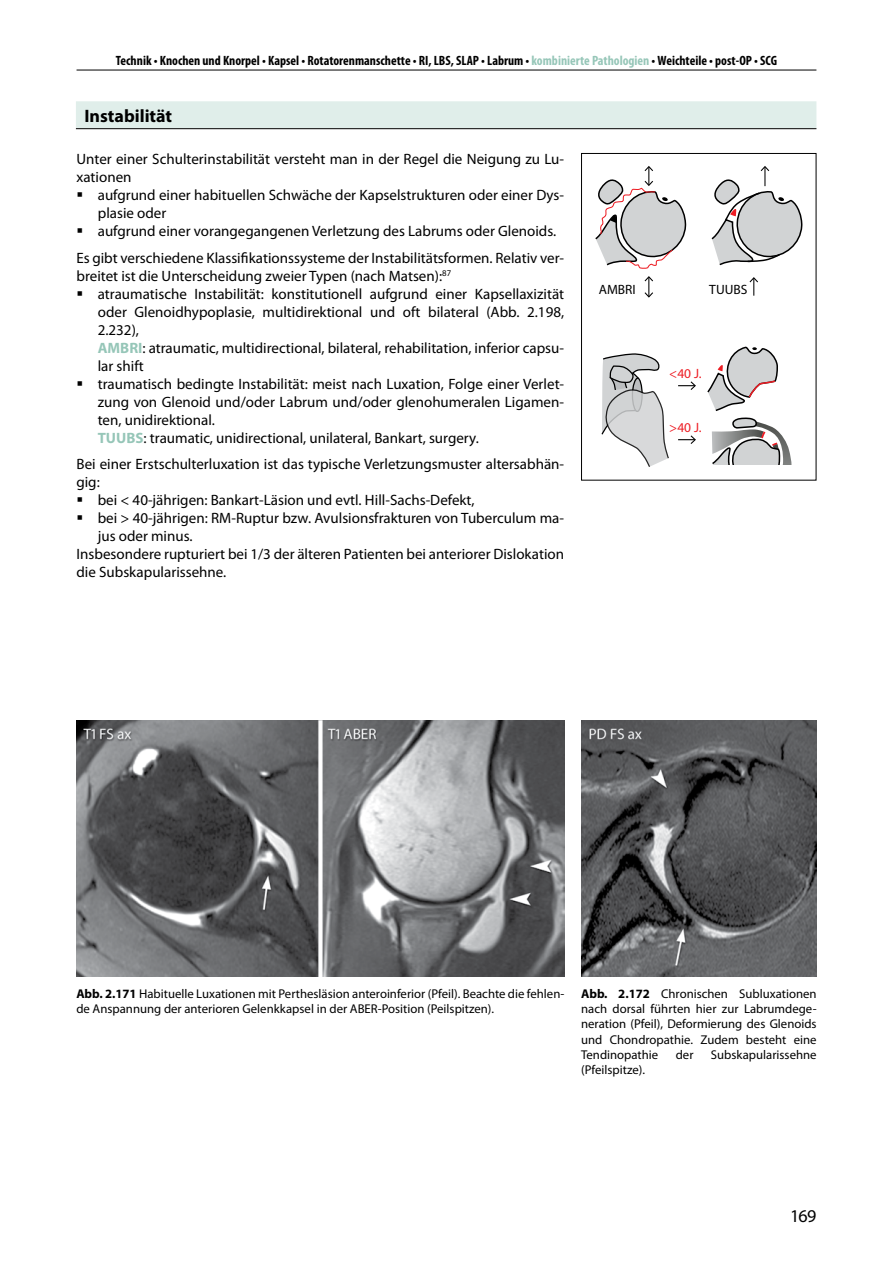
<style>
.page{position:relative;width:893px;height:1263px;background:#fff}
.page>*{position:absolute;margin:0;border:0;box-sizing:border-box;transform-origin:0 0}
.t1{font:700 18px "Myriad Pro";color:#000}
.t2{font:18px "Myriad Pro";color:#000}
.t3{font:15px/18px "Myriad Pro";color:#000}
.t4{font:700 condensed 13.5px "Myriad Pro";color:#000}
.t5{font:13.5px "Myriad Pro";color:#000}
.t6{font:13.5px "Myriad Pro";color:#ed1d24}
.t7{font:12.75px/15.3px "Myriad Pro";color:#000}
.s1{color:#96c6b8}
.s2{font-weight:700;color:#96c6b8}
.s3{font-weight:700}
</style>
<div class="page">
<div style="left:76px;top:101px;width:740px;height:27px;background:#e0eeea"></div>
<hr style="left:76px;top:128px;width:740px;height:1px;background:#000">
<hr style="left:77px;top:70px;width:739px;height:1px;background:#000">
<img style="left:77px;top:721px;width:487px;height:255px">
<img style="left:581px;top:721px;width:235px;height:255px">
<svg style="left:707px;top:347px;width:85px;height:118px"></svg>
<svg style="left:711px;top:166px;width:91px;height:100px"></svg>
<svg style="left:749px;top:277px;width:9px;height:19px"></svg>
<svg style="left:595px;top:166px;width:101px;height:301px"></svg>
<div style="left:581px;top:153px;width:235px;height:327px;border:1px solid #000"></div>
<p class="t4" style="left:116px;top:52px;width:663px">Technik • Knochen und Knorpel • Kapsel • Rotatorenmanschette • RI, LBS, SLAP • Labrum • <span class="s1">kombinierte Pathologien</span> • Weichteile • post-OP • SCG</p>
<p class="t1" style="left:84px;top:104px;width:89px">Instabilität</p>
<p class="t3" style="left:77px;top:150px;width:489px">Unter einer Schulterinstabilität versteht man in der Regel die Neigung zu Lu&shy;xationen</p>
<p class="t3" style="left:98px;top:186px;width:468px">aufgrund einer habituellen Schwäche der Kapselstrukturen oder einer Dys&shy;plasie oder<br>aufgrund einer vorangegangenen Verletzung des Labrums oder Glenoids.</p>
<p class="t3" style="left:77px;top:249px;width:489px">Es gibt verschiedene Klassifikationssysteme der Instabilitätsformen. Relativ ver&shy;breitet ist die Unterscheidung zweier Typen (nach Matsen):<sup>87</sup></p>
<p class="t3" style="left:98px;top:285px;width:468px">atraumatische Instabilität: konstitutionell aufgrund einer Kapsellaxizität oder Glenoidhypoplasie, multidirektional und oft bilateral (Abb. 2.198, 2.232),<br><span class="s2">AMBRI</span>: atraumatic, multidirectional, bilateral, rehabilitation, inferior capsu&shy;lar shift<br>traumatisch bedingte Instabilität: meist nach Luxation, Folge einer Verlet&shy;zung von Glenoid und/oder Labrum und/oder glenohumeralen Ligamen&shy;ten, unidirektional.<br><span class="s2">TUUBS</span>: traumatic, unidirectional, unilateral, Bankart, surgery.</p>
<p class="t3" style="left:77px;top:455px;width:489px">Bei einer Erstschulterluxation ist das typische Verletzungsmuster altersabhän-</p>
<p class="t3" style="left:77px;top:473px;width:25px">gig:</p>
<p class="t3" style="left:98px;top:491px;width:378px">bei &lt; 40-jährigen: Bankart-Läsion und evtl. Hill-Sachs-Defekt,</p>
<p class="t3" style="left:98px;top:509px;width:468px">bei &gt; 40-jährigen: RM-Ruptur bzw. Avulsionsfrakturen von Tuberculum ma-</p>
<p class="t3" style="left:98px;top:527px;width:96px">jus oder minus.</p>
<p class="t3" style="left:76px;top:545px;width:489px">Insbesondere rupturiert bei 1/3 der älteren Patienten bei anteriorer Dislokation</p>
<p class="t3" style="left:76px;top:563px;width:151px">die Subskapularissehne.</p>
<p class="t5" style="left:599px;top:281px;width:38px">AMBRI</p>
<p class="t5" style="left:709px;top:281px;width:40px">TUUBS</p>
<p class="t6" style="left:669px;top:365px;width:34px">&lt;40 J.</p>
<p class="t6" style="left:669px;top:419px;width:34px">&gt;40 J.</p>
<p class="t7" style="left:76px;top:985px;width:489px"><span class="s3">Abb. 2.171</span> Habituelle Luxationen mit Perthesläsion anteroinferior (Pfeil). Beachte die fehlen&shy;de Anspannung der anterioren Gelenkkapsel in der ABER-Position (Peilspitzen).</p>
<p class="t7" style="left:581px;top:985px;width:237px;text-align:justify"><span class="s3">Abb. 2.172</span> Chronischen Subluxationen nach dorsal führten hier zur Labrumdege&shy;neration (Pfeil), Deformierung des Glenoids und Chondropathie. Zudem besteht eine Tendinopathie</p>
<p class="t7" style="left:676px;top:1047px;width:19px">der</p>
<p class="t7" style="left:711px;top:1047px;width:107px">Subskapularissehne</p>
<p class="t7" style="left:581px;top:1062px;width:65px">(Pfeilspitze).</p>
<p class="t2" style="left:790px;top:1205px;width:28px">169</p>
</div>
